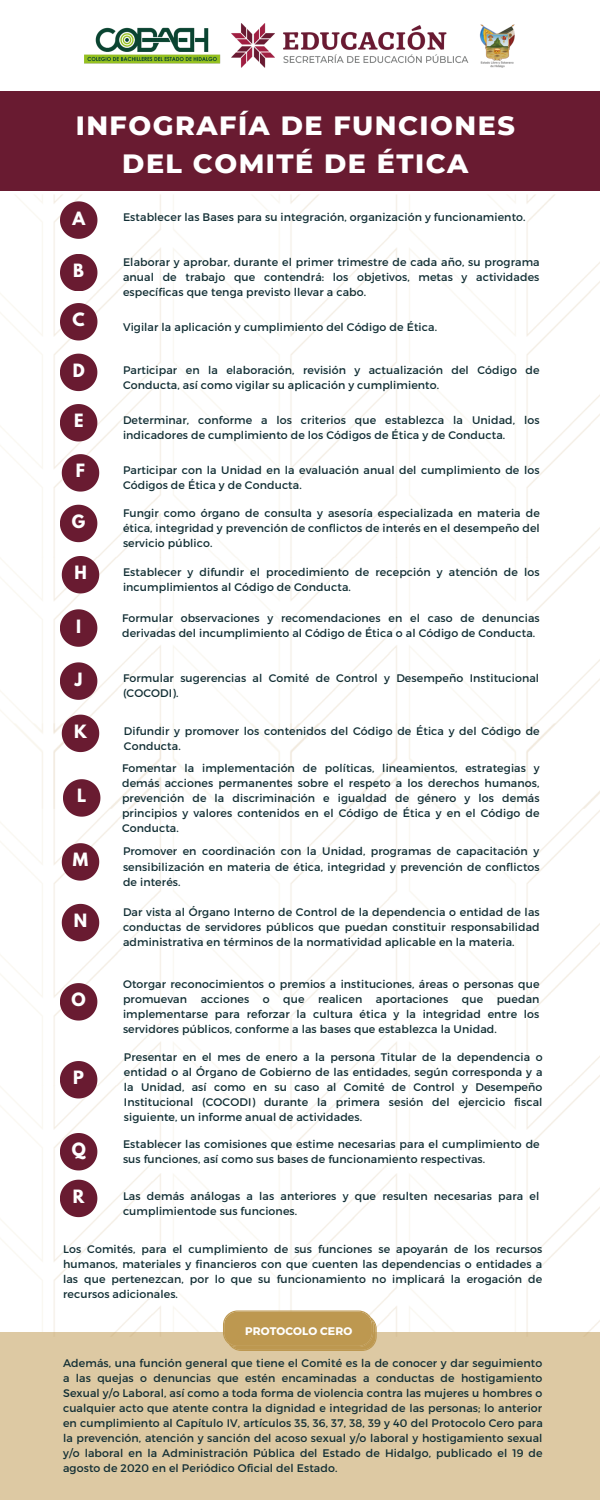
<style>
.page{position:relative;width:600px;height:1500px;background:#691b31}
.page>*{position:absolute;margin:0;border:0;box-sizing:border-box;transform-origin:0 0}
.t1{font:800 27px/37.5px "Montserrat";letter-spacing:.055em;color:#fff;text-align:center}
.t2{font:700 16.3px "League Spartan";color:#fff}
.t3{font:11px/15.1px "Montserrat";letter-spacing:.01em;color:#112e34}
.t4{font:700 11px "Montserrat";letter-spacing:.01em;color:#fff}
</style>
<div class="page">
<div style="left:0;top:1323px;width:600px;height:177px;background:#ddc9a3"></div>
<div style="left:0;top:195px;width:600px;height:528px;background:#fff"></div>
<div style="left:0;top:723px;width:600px;height:609px;background:#fff"></div>
<svg style="left:60px;top:202px;width:37px;height:36px"></svg>
<svg style="left:60px;top:354px;width:37px;height:37px"></svg>
<svg style="left:60px;top:505px;width:37px;height:37px"></svg>
<svg style="left:60px;top:662px;width:37px;height:38px"></svg>
<svg style="left:62px;top:843px;width:37px;height:38px"></svg>
<svg style="left:60px;top:1061px;width:37px;height:37px"></svg>
<svg style="left:60px;top:254px;width:37px;height:37px"></svg>
<svg style="left:60px;top:404px;width:37px;height:38px"></svg>
<svg style="left:62px;top:556px;width:37px;height:37px"></svg>
<svg style="left:62px;top:715px;width:37px;height:37px"></svg>
<svg style="left:62px;top:904px;width:37px;height:37px"></svg>
<svg style="left:60px;top:1133px;width:37px;height:37px"></svg>
<svg style="left:60px;top:303px;width:37px;height:37px"></svg>
<svg style="left:62px;top:454px;width:37px;height:38px"></svg>
<svg style="left:60px;top:609px;width:37px;height:38px"></svg>
<svg style="left:63px;top:779px;width:37px;height:38px"></svg>
<svg style="left:60px;top:983px;width:37px;height:38px"></svg>
<svg style="left:60px;top:1180px;width:37px;height:37px"></svg>
<div style="left:0;top:0;width:600px;height:91px;background:#fff"></div>
<svg style="left:223px;top:1310px;width:154px;height:41px;background:#c09d59"></svg>
<img style="left:84px;top:23px;width:431px;height:44px">
<h1 class="t1" style="left:76px;top:107px;width:441px">INFOGRAFÍA DE FUNCIONES<br>DEL COMITÉ DE ÉTICA</h1>
<h2 class="t2" style="left:72px;top:210px;width:14px">A</h2>
<h2 class="t2" style="left:73px;top:263px;width:12px">B</h2>
<h2 class="t2" style="left:73px;top:312px;width:14px">C</h2>
<h2 class="t2" style="left:73px;top:362px;width:13px">D</h2>
<h2 class="t2" style="left:74px;top:413px;width:11px">E</h2>
<h2 class="t2" style="left:76px;top:463px;width:11px">F</h2>
<h2 class="t2" style="left:72px;top:513px;width:15px">G</h2>
<h2 class="t2" style="left:74px;top:565px;width:14px">H</h2>
<h2 class="t2" style="left:76px;top:618px;width:7px">I</h2>
<h2 class="t2" style="left:75px;top:671px;width:9px">J</h2>
<h2 class="t2" style="left:74px;top:723px;width:14px">K</h2>
<h2 class="t2" style="left:77px;top:788px;width:11px">L</h2>
<h2 class="t2" style="left:73px;top:852px;width:17px">M</h2>
<h2 class="t2" style="left:74px;top:912px;width:15px">N</h2>
<h2 class="t2" style="left:72px;top:992px;width:16px">O</h2>
<h2 class="t2" style="left:73px;top:1070px;width:12px">P</h2>
<h2 class="t2" style="left:72px;top:1142px;width:16px">Q</h2>
<h2 class="t2" style="left:73px;top:1188px;width:13px">R</h2>
<p class="t3" style="left:123px;top:209px;width:404px">Establecer las Bases para su integración, organización y funcionamiento.</p>
<p class="t3" style="left:123px;top:254px;width:418px;text-align:justify">Elaborar y aprobar, durante el primer trimestre de cada año, su programa anual de trabajo que contendrá: los objetivos, metas y actividades específicas que tenga previsto llevar a cabo.</p>
<p class="t3" style="left:123px;top:319px;width:316px">Vigilar la aplicación y cumplimiento del Código de Ética.</p>
<p class="t3" style="left:123px;top:361px;width:418px">Participar en la elaboración, revisión y actualización del Código de<br>Conducta, así como vigilar su aplicación y cumplimiento.</p>
<p class="t3" style="left:123px;top:412px;width:418px">Determinar, conforme a los criterios que establezca la Unidad, los indicadores de cumplimiento de los Códigos de Ética y de Conducta.</p>
<p class="t3" style="left:123px;top:462px;width:418px">Participar con la Unidad en la evaluación anual del cumplimiento de los<br>Códigos de Ética y de Conducta.</p>
<p class="t3" style="left:123px;top:505px;width:418px;text-align:justify">Fungir como órgano de consulta y asesoría especializada en materia de ética, integridad y prevención de conflictos de interés en el desempeño del servicio público.</p>
<p class="t3" style="left:123px;top:564px;width:418px">Establecer y difundir el procedimiento de recepción y atención de los incumplimientos al Código de Conducta.</p>
<p class="t3" style="left:122px;top:610px;width:419px">Formular observaciones y recomendaciones en el caso de denuncias derivadas del incumplimiento al Código de Ética o al Código de Conducta.</p>
<p class="t3" style="left:123px;top:670px;width:418px">Formular sugerencias al Comité de Control y Desempeño Institucional (COCODI).</p>
<p class="t3" style="left:124px;top:722px;width:417px">Difundir y promover los contenidos del Código de Ética y del Código de<br>Conducta.</p>
<p class="t3" style="left:122px;top:760px;width:419px;text-align:justify">Fomentar la implementación de políticas, lineamientos, estrategias y demás acciones permanentes sobre el respeto a los derechos humanos, prevención de la discriminación e igualdad de género y los demás principios y valores contenidos en el Código de Ética y en el Código de Conducta.</p>
<p class="t3" style="left:123px;top:843px;width:418px;text-align:justify">Promover en coordinación con la Unidad, programas de capacitación y sensibilización en materia de ética, integridad y prevención de conflictos de interés.</p>
<p class="t3" style="left:123px;top:904px;width:418px;text-align:justify">Dar vista al Órgano Interno de Control de la dependencia o entidad de las conductas de servidores públicos que puedan constituir responsabilidad administrativa en términos de la normatividad aplicable en la materia.</p>
<p class="t3" style="left:123px;top:976px;width:418px;text-align:justify">Otorgar reconocimientos o premios a instituciones, áreas o personas que promuevan acciones o que realicen aportaciones que puedan implementarse para reforzar la cultura ética y la integridad entre los servidores públicos, conforme a las bases que establezca la Unidad.</p>
<p class="t3" style="left:124px;top:1049px;width:420px;text-align:justify">Presentar en el mes de enero a la persona Titular de la dependencia o entidad o al Órgano de Gobierno de las entidades, según corresponda y a la Unidad, así como en su caso al Comité de Control y Desempeño Institucional (COCODI) durante la primera sesión del ejercicio fiscal siguiente, un informe anual de actividades.</p>
<p class="t3" style="left:123px;top:1136px;width:418px">Establecer las comisiones que estime necesarias para el cumplimiento de sus funciones, así como sus bases de funcionamiento respectivas.</p>
<p class="t3" style="left:123px;top:1188px;width:418px">Las demás análogas a las anteriores y que resulten necesarias para el cumplimientode sus funciones.</p>
<p class="t3" style="left:63px;top:1241px;width:481px;text-align:justify">Los Comités, para el cumplimiento de sus funciones se apoyarán de los recursos humanos, materiales y financieros con que cuenten las dependencias o entidades a las que pertenezcan, por lo que su funcionamiento no implicará la erogación de recursos adicionales.</p>
<p class="t4" style="left:245px;top:1324px;width:109px">PROTOCOLO CERO</p>
<p class="t3" style="left:63px;top:1355px;width:481px;text-align:justify">Además, una función general que tiene el Comité es la de conocer y dar seguimiento a las quejas o denuncias que estén encaminadas a conductas de hostigamiento Sexual y/o Laboral, así como a toda forma de violencia contra las mujeres u hombres o cualquier acto que atente contra la dignidad e integridad de las personas; lo anterior en cumplimiento al Capítulo IV, artículos 35, 36, 37, 38, 39 y 40 del Protocolo Cero para la prevención, atención y sanción del acoso sexual y/o laboral y hostigamiento sexual y/o laboral en la Administración Pública del Estado de Hidalgo, publicado el 19 de agosto de 2020 en el Periódico Oficial del Estado.</p>
</div>
